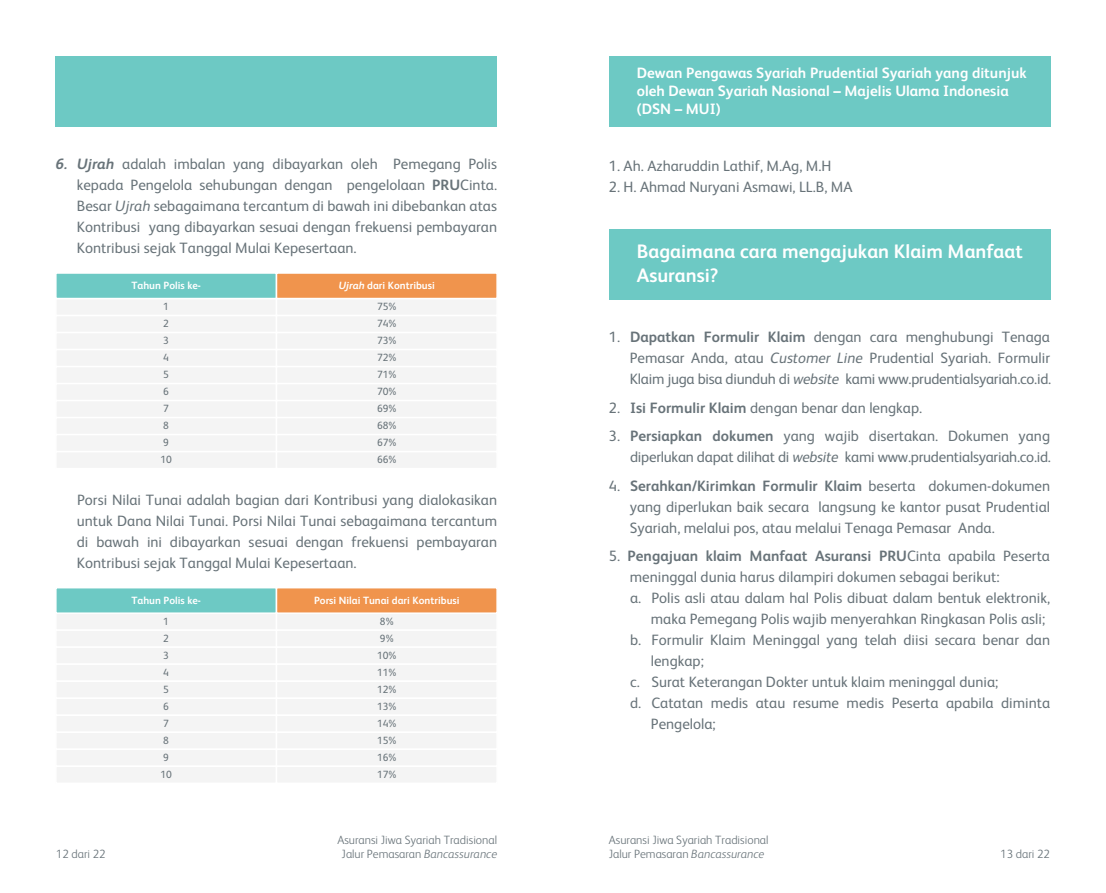
<style>
.page{position:relative;width:1106px;height:893px;background:#fff}
.page>*{position:absolute;margin:0;border:0;box-sizing:border-box;transform-origin:0 0}
.t1{font:700 19.5px/23.4px "FS Albert Pro";color:#fff}
.t2{font:15px/21px "FS Albert Pro";color:#687379;text-align:justify}
.t3{font:700 15px/18px "FS Albert Pro";color:#fff}
.t4{font:700 15px "FS Albert Pro";color:#687379}
.t5{font:300 12px/14.4px "FS Albert Pro";color:#687379;text-align:center}
.t6{font:10.5px "FS Albert Pro";color:#687379}
.t7{font:700 10.5px "FS Albert Pro";color:#fff}
.s1{font-weight:700;font-style:italic}
.s2{font-weight:700}
.s3{font-style:italic}
.s4{font-weight:400}
</style>
<div class="page">
<div style="left:56px;top:56px;width:441px;height:71px;background:#6dc9c4"></div>
<div style="left:609px;top:229px;width:441px;height:71px;background:#6dc9c4"></div>
<div style="left:55px;top:298px;width:222px;height:18px;background:#f4f4f4"></div>
<div style="left:276px;top:298px;width:222px;height:18px;background:#f4f4f4"></div>
<div style="left:55px;top:315px;width:222px;height:18px;background:#f4f4f4;border:2px solid #fff"></div>
<div style="left:276px;top:315px;width:222px;height:18px;background:#f4f4f4;border:2px solid #fff"></div>
<div style="left:55px;top:332px;width:222px;height:18px;background:#f4f4f4;border:2px solid #fff"></div>
<div style="left:276px;top:332px;width:222px;height:18px;background:#f4f4f4;border:2px solid #fff"></div>
<div style="left:55px;top:349px;width:222px;height:18px;background:#f4f4f4;border:2px solid #fff"></div>
<div style="left:276px;top:349px;width:222px;height:18px;background:#f4f4f4;border:2px solid #fff"></div>
<div style="left:55px;top:366px;width:222px;height:18px;background:#f4f4f4;border:2px solid #fff"></div>
<div style="left:276px;top:366px;width:222px;height:18px;background:#f4f4f4;border:2px solid #fff"></div>
<div style="left:55px;top:383px;width:222px;height:18px;background:#f4f4f4;border:2px solid #fff"></div>
<div style="left:276px;top:383px;width:222px;height:18px;background:#f4f4f4;border:2px solid #fff"></div>
<div style="left:55px;top:400px;width:222px;height:18px;background:#f4f4f4;border:2px solid #fff"></div>
<div style="left:276px;top:400px;width:222px;height:18px;background:#f4f4f4;border:2px solid #fff"></div>
<div style="left:55px;top:417px;width:222px;height:18px;background:#f4f4f4;border:2px solid #fff"></div>
<div style="left:276px;top:417px;width:222px;height:18px;background:#f4f4f4;border:2px solid #fff"></div>
<div style="left:55px;top:434px;width:222px;height:18px;background:#f4f4f4;border:2px solid #fff"></div>
<div style="left:276px;top:434px;width:222px;height:18px;background:#f4f4f4;border:2px solid #fff"></div>
<div style="left:55px;top:451px;width:222px;height:18px;background:#f4f4f4;border:2px solid #fff"></div>
<div style="left:276px;top:451px;width:222px;height:18px;background:#f4f4f4;border:2px solid #fff"></div>
<div style="left:55px;top:272px;width:222px;height:27px;background:#6dc9c4;border:2px solid #fff"></div>
<div style="left:276px;top:272px;width:222px;height:27px;background:#f0944d;border:2px solid #fff"></div>
<div style="left:55px;top:612px;width:222px;height:19px;background:#f4f4f4"></div>
<div style="left:276px;top:612px;width:222px;height:19px;background:#f4f4f4"></div>
<div style="left:55px;top:629px;width:222px;height:19px;background:#f4f4f4"></div>
<div style="left:276px;top:629px;width:222px;height:19px;background:#f4f4f4"></div>
<div style="left:55px;top:646px;width:222px;height:19px;background:#f4f4f4"></div>
<div style="left:276px;top:646px;width:222px;height:19px;background:#f4f4f4"></div>
<div style="left:55px;top:663px;width:222px;height:19px;background:#f4f4f4"></div>
<div style="left:276px;top:663px;width:222px;height:19px;background:#f4f4f4"></div>
<div style="left:55px;top:680px;width:222px;height:19px;background:#f4f4f4;border:2px solid #fff"></div>
<div style="left:276px;top:680px;width:222px;height:19px;background:#f4f4f4;border:2px solid #fff"></div>
<div style="left:55px;top:697px;width:222px;height:19px;background:#f4f4f4;border:2px solid #fff"></div>
<div style="left:276px;top:697px;width:222px;height:19px;background:#f4f4f4;border:2px solid #fff"></div>
<div style="left:55px;top:714px;width:222px;height:19px;background:#f4f4f4;border:2px solid #fff"></div>
<div style="left:276px;top:714px;width:222px;height:19px;background:#f4f4f4;border:2px solid #fff"></div>
<div style="left:55px;top:731px;width:222px;height:19px;background:#f4f4f4;border:2px solid #fff"></div>
<div style="left:276px;top:731px;width:222px;height:19px;background:#f4f4f4;border:2px solid #fff"></div>
<div style="left:55px;top:748px;width:222px;height:19px;background:#f4f4f4;border:2px solid #fff"></div>
<div style="left:276px;top:748px;width:222px;height:19px;background:#f4f4f4;border:2px solid #fff"></div>
<div style="left:55px;top:765px;width:222px;height:19px;background:#f4f4f4;border:2px solid #fff"></div>
<div style="left:276px;top:765px;width:222px;height:19px;background:#f4f4f4;border:2px solid #fff"></div>
<div style="left:55px;top:587px;width:222px;height:27px;background:#6dc9c4;border:2px solid #fff"></div>
<div style="left:276px;top:587px;width:222px;height:27px;background:#f0944d;border:2px solid #fff"></div>
<div style="left:609px;top:56px;width:441px;height:71px;background:#6dc9c4"></div>
<p class="t2" style="left:77px;top:153px;width:422px;text-indent:-21px"><span class="s1">6. Ujrah</span> adalah imbalan yang dibayarkan oleh Pemegang Polis kepada Pengelola sehubungan dengan pengelolaan <span class="s2">PRU</span>Cinta.<br>Besar <span class="s3">Ujrah</span> sebagaimana tercantum di bawah ini dibebankan atas Kontribusi yang dibayarkan sesuai dengan frekuensi pembayaran Kontribusi sejak Tanggal Mulai Kepesertaan.</p>
<p class="t7" style="left:131px;top:278px;width:71px">Tahun Polis ke-</p>
<p class="t6" style="left:163px;top:299px;width:7px">1</p>
<p class="t7" style="left:339px;top:278px;width:98px"><span class="s3">Ujrah</span> dari Kontribusi</p>
<p class="t6" style="left:377px;top:299px;width:21px">75%</p>
<p class="t6" style="left:163px;top:316px;width:7px">2</p>
<p class="t6" style="left:377px;top:316px;width:21px">74%</p>
<p class="t6" style="left:163px;top:333px;width:7px">3</p>
<p class="t6" style="left:377px;top:333px;width:21px">73%</p>
<p class="t6" style="left:163px;top:350px;width:7px">4</p>
<p class="t6" style="left:377px;top:350px;width:21px">72%</p>
<p class="t6" style="left:163px;top:367px;width:7px">5</p>
<p class="t6" style="left:377px;top:367px;width:21px">71%</p>
<p class="t6" style="left:163px;top:384px;width:7px">6</p>
<p class="t6" style="left:377px;top:384px;width:21px">70%</p>
<p class="t6" style="left:163px;top:401px;width:7px">7</p>
<p class="t6" style="left:377px;top:401px;width:21px">69%</p>
<p class="t6" style="left:163px;top:418px;width:7px">8</p>
<p class="t6" style="left:377px;top:418px;width:21px">68%</p>
<p class="t6" style="left:163px;top:435px;width:7px">9</p>
<p class="t6" style="left:377px;top:435px;width:21px">67%</p>
<p class="t6" style="left:160px;top:452px;width:13px">10</p>
<p class="t6" style="left:377px;top:452px;width:21px">66%</p>
<p class="t2" style="left:77px;top:489px;width:422px">Porsi Nilai Tunai adalah bagian dari Kontribusi yang dialokasikan untuk Dana Nilai Tunai. Porsi Nilai Tunai sebagaimana tercantum di bawah ini dibayarkan sesuai dengan frekuensi pembayaran Kontribusi sejak Tanggal Mulai Kepesertaan.</p>
<p class="t7" style="left:131px;top:593px;width:71px">Tahun Polis ke-</p>
<p class="t6" style="left:163px;top:614px;width:7px">1</p>
<p class="t7" style="left:314px;top:593px;width:147px">Porsi Nilai Tunai dari Kontribusi</p>
<p class="t6" style="left:380px;top:614px;width:15px">8%</p>
<p class="t6" style="left:163px;top:631px;width:7px">2</p>
<p class="t6" style="left:380px;top:631px;width:15px">9%</p>
<p class="t6" style="left:163px;top:648px;width:7px">3</p>
<p class="t6" style="left:377px;top:648px;width:21px">10%</p>
<p class="t6" style="left:163px;top:665px;width:7px">4</p>
<p class="t6" style="left:377px;top:665px;width:21px">11%</p>
<p class="t6" style="left:163px;top:682px;width:7px">5</p>
<p class="t6" style="left:377px;top:682px;width:21px">12%</p>
<p class="t6" style="left:163px;top:699px;width:7px">6</p>
<p class="t6" style="left:377px;top:699px;width:21px">13%</p>
<p class="t6" style="left:163px;top:716px;width:7px">7</p>
<p class="t6" style="left:377px;top:716px;width:21px">14%</p>
<p class="t6" style="left:163px;top:733px;width:7px">8</p>
<p class="t6" style="left:377px;top:733px;width:21px">15%</p>
<p class="t6" style="left:163px;top:750px;width:7px">9</p>
<p class="t6" style="left:377px;top:750px;width:21px">16%</p>
<p class="t6" style="left:160px;top:767px;width:13px">10</p>
<p class="t6" style="left:377px;top:767px;width:21px">17%</p>
<p class="t3" style="left:637px;top:63px;width:391px">Dewan Pengawas Syariah Prudential Syariah yang ditunjuk oleh Dewan Syariah Nasional – Majelis Ulama Indonesia (DSN – MUI)</p>
<p class="t2" style="left:609px;top:155px;width:224px">1. Ah. Azharuddin Lathif, M.Ag, M.H</p>
<p class="t2" style="left:609px;top:176px;width:245px">2. H. Ahmad Nuryani Asmawi, LL.B, MA</p>
<h1 class="t1" style="left:637px;top:239px;width:387px">Bagaimana cara mengajukan Klaim Manfaat<br>Asuransi?</h1>
<p class="t2" style="left:630px;top:325px;width:423px;text-indent:-21px">1. <span class="s2">Dapatkan Formulir Klaim</span> dengan cara menghubungi Tenaga Pemasar Anda, atau <span class="s3">Customer Line</span> Prudential Syariah. Formulir Klaim juga bisa diunduh di <span class="s3">website</span> kami www.prudentialsyariah.co.id.</p>
<p class="t2" style="left:609px;top:396px;width:315px">2. <span class="s2">Isi Formulir Klaim</span> dengan benar dan lengkap.</p>
<p class="t2" style="left:609px;top:424px;width:444px;text-align:right">3. <span class="s2">Persiapkan dokumen</span> yang wajib disertakan. Dokumen yang diperlukan dapat dilihat di <span class="s3">website</span> kami www.prudentialsyariah.co.id.</p>
<p class="t2" style="left:630px;top:474px;width:422px;text-indent:-21px">4. <span class="s2">Serahkan/Kirimkan Formulir Klaim</span> beserta dokumen-dokumen yang diperlukan baik secara langsung ke kantor pusat Prudential Syariah, melalui pos, atau melalui Tenaga Pemasar Anda.</p>
<p class="t4" style="left:609px;top:546px;width:443px"><span class="s4">5.</span> Pengajuan klaim Manfaat Asuransi PRU<span class="s4">Cinta apabila Peserta</span></p>
<p class="t2" style="left:630px;top:565px;width:371px">meninggal dunia harus dilampiri dokumen sebagai berikut:</p>
<p class="t2" style="left:630px;top:586px;width:421px">a. Polis asli atau dalam hal Polis dibuat dalam bentuk elektronik,</p>
<p class="t2" style="left:651px;top:607px;width:396px">maka Pemegang Polis wajib menyerahkan Ringkasan Polis asli;</p>
<p class="t2" style="left:630px;top:628px;width:421px">b. Formulir Klaim Meninggal yang telah diisi secara benar dan</p>
<p class="t2" style="left:651px;top:649px;width:55px">lengkap;</p>
<p class="t2" style="left:630px;top:670px;width:370px">c. Surat Keterangan Dokter untuk klaim meninggal dunia;</p>
<p class="t2" style="left:630px;top:691px;width:421px">d. Catatan medis atau resume medis Peserta apabila diminta</p>
<p class="t2" style="left:651px;top:712px;width:66px">Pengelola;</p>
<p class="t5" style="left:56px;top:846px;width:51px">12 dari 22</p>
<p class="t5" style="left:337px;top:831px;width:161px">Asuransi Jiwa Syariah Tradisional<br>Jalur Pemasaran <span class="s3">Bancassurance</span></p>
<p class="t5" style="left:609px;top:831px;width:161px;text-align:left">Asuransi Jiwa Syariah Tradisional<br>Jalur Pemasaran <span class="s3">Bancassurance</span></p>
<p class="t5" style="left:1000px;top:846px;width:51px">13 dari 22</p>
</div>
